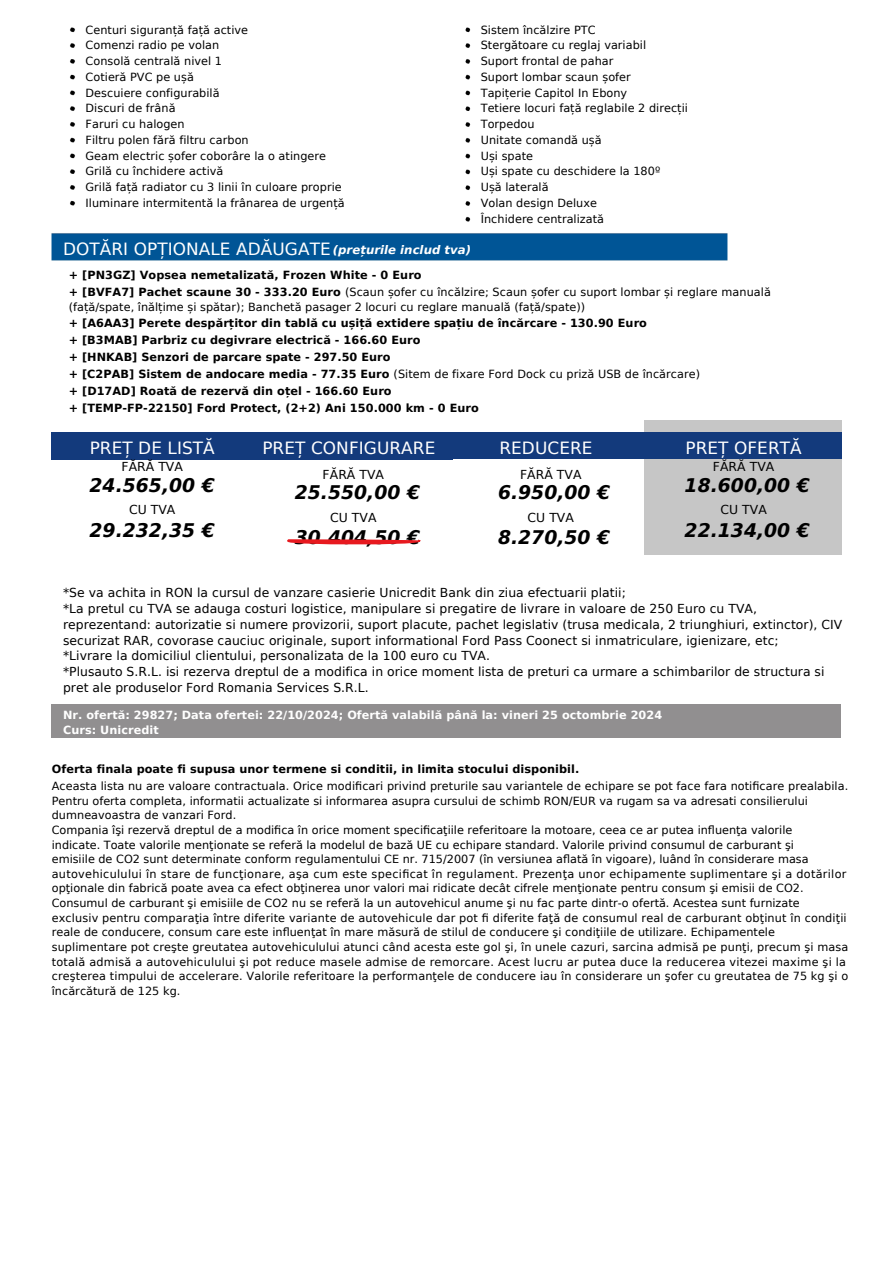
<style>
.page{position:relative;width:894px;height:1264px;background:#fff}
.page>*{position:absolute;margin:0;border:0;box-sizing:border-box;transform-origin:0 0}
.t1{font:italic 700 18.75px "DejaVu Sans";color:#000}
.t2{font:16.8px "DejaVu Sans";letter-spacing:.005em;color:#fff}
.t3{font:12.3px/15.8px "DejaVu Sans";letter-spacing:.005em;color:#000}
.t4{font:italic 700 11.7px "DejaVu Sans";color:#fff}
.t5{font:11.25px/15.8px "DejaVu Sans";letter-spacing:.005em;color:#000}
.t6{font:700 11.25px/16.8px "DejaVu Sans";letter-spacing:.005em;color:#000}
.t7{font:11.25px "DejaVu Sans";letter-spacing:.025em;color:#000}
.t8{font:700 11.25px/14.7px "DejaVu Sans";letter-spacing:.005em;color:#fff}
.s1{font-weight:400}
.s2{font-weight:700}
</style>
<div class="page">
<div style="left:52px;top:704px;width:788px;height:34px;background:#918f90"></div>
<img style="left:51px;top:27px;width:677px;height:234px">
<div style="left:52px;top:432px;width:198px;height:27px;background:#133a7c"></div>
<div style="left:250px;top:432px;width:197px;height:27px;background:#133a7c"></div>
<div style="left:447px;top:432px;width:196px;height:27px;background:#133a7c"></div>
<div style="left:643px;top:421px;width:197px;height:11px;background:#c6c6c6"></div>
<div style="left:643px;top:432px;width:197px;height:27px;background:#133a7c"></div>
<div style="left:643px;top:459px;width:197px;height:96px;background:#c6c6c6"></div>
<svg style="left:287px;top:539px;width:133px;height:5px"></svg>
<p class="t5" style="left:86px;top:22px;width:260px">Centuri siguranță față active<br>Comenzi radio pe volan<br>Consolă centrală nivel 1<br>Cotieră PVC pe ușă<br>Descuiere configurabilă<br>Discuri de frână<br>Faruri cu halogen<br>Filtru polen fără filtru carbon<br>Geam electric șofer coborâre la o atingere<br>Grilă cu închidere activă<br>Grilă față radiator cu 3 linii în culoare proprie<br>Iluminare intermitentă la frânarea de urgență</p>
<h2 class="t5" style="left:480px;top:22px;width:209px">Sistem încălzire PTC<br>Stergătoare cu reglaj variabil<br>Suport frontal de pahar<br>Suport lombar scaun șofer<br>Tapițerie Capitol In Ebony<br>Tetiere locuri față reglabile 2 direcții<br>Torpedou<br>Unitate comandă ușă<br>Uși spate<br>Uși spate cu deschidere la 180º<br>Ușă laterală<br>Volan design Deluxe<br>Închidere centralizată</h2>
<p class="t2" style="left:63px;top:240px;width:269px">DOTĂRI OPȚIONALE ADĂUGATE</p>
<p class="t4" style="left:333px;top:243px;width:140px">(prețurile includ tva)</p>
<h3 class="t6" style="left:69px;top:267px;width:703px">+ [PN3GZ] Vopsea nemetalizată, Frozen White - 0 Euro<br>+ [BVFA7] Pachet scaune 30 - 333.20 Euro <span class="s1">(Scaun șofer cu încălzire; Scaun șofer cu suport lombar și reglare manuală</span></h3>
<p class="t5" style="left:69px;top:299px;width:518px">(față/spate, înălțime și spătar); Banchetă pasager 2 locuri cu reglare manuală (față/spate))</p>
<p class="t6" style="left:69px;top:315px;width:579px">+ [A6AA3] Perete despărțitor din tablă cu ușiță extidere spațiu de încărcare - 130.90 Euro</p>
<p class="t6" style="left:69px;top:332px;width:353px">+ [B3MAB] Parbriz cu degivrare electrică - 166.60 Euro</p>
<p class="t6" style="left:69px;top:349px;width:323px">+ [HNKAB] Senzori de parcare spate - 297.50 Euro</p>
<p class="t5" style="left:69px;top:366px;width:632px"><span class="s2">+ [C2PAB] Sistem de andocare media - 77.35 Euro</span> (Sitem de fixare Ford Dock cu priză USB de încărcare)</p>
<p class="t6" style="left:69px;top:382px;width:324px">+ [D17AD] Roată de rezervă din oțel - 166.60 Euro</p>
<p class="t6" style="left:69px;top:399px;width:411px">+ [TEMP-FP-22150] Ford Protect, (2+2) Ani 150.000 km - 0 Euro</p>
<p class="t2" style="left:90px;top:439px;width:127px">PREȚ DE LISTĂ</p>
<p class="t3" style="left:121px;top:459px;width:63px">FĂRĂ TVA</p>
<p class="t1" style="left:89px;top:474px;width:127px">24.565,00 €</p>
<p class="t3" style="left:129px;top:502px;width:48px">CU TVA</p>
<p class="t1" style="left:89px;top:519px;width:127px">29.232,35 €</p>
<p class="t2" style="left:262px;top:439px;width:174px">PREȚ CONFIGURARE</p>
<p class="t2" style="left:499px;top:439px;width:95px">REDUCERE</p>
<p class="t2" style="left:685px;top:439px;width:118px">PREȚ OFERTĂ</p>
<p class="t3" style="left:712px;top:459px;width:63px">FĂRĂ TVA</p>
<p class="t1" style="left:684px;top:474px;width:127px">18.600,00 €</p>
<p class="t3" style="left:720px;top:502px;width:48px">CU TVA</p>
<p class="t1" style="left:684px;top:519px;width:127px">22.134,00 €</p>
<p class="t3" style="left:322px;top:467px;width:63px">FĂRĂ TVA</p>
<p class="t1" style="left:295px;top:482px;width:127px">25.550,00 €</p>
<p class="t3" style="left:330px;top:510px;width:48px">CU TVA</p>
<p class="t1" style="left:295px;top:527px;width:127px">30.404,50 €</p>
<p class="t3" style="left:520px;top:467px;width:63px">FĂRĂ TVA</p>
<p class="t1" style="left:498px;top:482px;width:114px">6.950,00 €</p>
<p class="t3" style="left:527px;top:510px;width:48px">CU TVA</p>
<p class="t1" style="left:498px;top:527px;width:114px">8.270,50 €</p>
<p class="t3" style="left:63px;top:585px;width:780px">*Se va achita in RON la cursul de vanzare casierie Unicredit Bank din ziua efectuarii platii;<br>*La pretul cu TVA se adauga costuri logistice, manipulare si pregatire de livrare in valoare de 250 Euro cu TVA, reprezentand: autorizatie si numere provizorii, suport placute, pachet legislativ (trusa medicala, 2 triunghiuri, extinctor), CIV securizat RAR, covorase cauciuc originale, suport informational Ford Pass Coonect si inmatriculare, igienizare, etc;<br>*Livrare la domiciliul clientului, personalizata de la 100 euro cu TVA.<br>*Plusauto S.R.L. isi rezerva dreptul de a modifica in orice moment lista de preturi ca urmare a schimbarilor de structura si pret ale produselor Ford Romania Services S.R.L.</p>
<p class="t8" style="left:63px;top:707px;width:600px">Nr. ofertă: 29827; Data ofertei: 22/10/2024; Ofertă valabilă până la: vineri 25 octombrie 2024<br>Curs: Unicredit</p>
<p class="t6" style="left:52px;top:760px;width:529px">Oferta finala poate fi supusa unor termene si conditii, in limita stocului disponibil.</p>
<h2 class="t5" style="left:52px;top:778px;width:797px">Aceasta lista nu are valoare contractuala. Orice modificari privind preturile sau variantele de echipare se pot face fara notificare prealabila.</h2>
<h2 class="t5" style="left:52px;top:792px;width:757px">Pentru oferta completa, informatii actualizate si informarea asupra cursului de schimb RON/EUR va rugam sa va adresati consilierului</h2>
<h1 class="t5" style="left:52px;top:807px;width:186px">dumneavoastra de vanzari Ford.</h1>
<h2 class="t5" style="left:52px;top:822px;width:742px">Compania îşi rezervă dreptul de a modifica în orice moment specificaţiile referitoare la motoare, ceea ce ar putea influenţa valorile</h2>
<h1 class="t5" style="left:52px;top:836px;width:743px">indicate. Toate valorile menţionate se referă la modelul de bază UE cu echipare standard. Valorile privind consumul de carburant şi</h1>
<h2 class="t5" style="left:52px;top:851px;width:758px">emisiile de CO2 sunt determinate conform regulamentului CE nr. 715/2007 (în versiunea aflată în vigoare), luând în considerare masa</h2>
<p class="t7" style="left:52px;top:867px;width:796px">autovehiculului în stare de funcţionare, aşa cum este specificat în regulament. Prezenţa unor echipamente suplimentare şi a dotărilor</p>
<h3 class="t5" style="left:52px;top:880px;width:753px">opţionale din fabrică poate avea ca efect obţinerea unor valori mai ridicate decât cifrele menţionate pentru consum şi emisii de CO2.</h3>
<p class="t5" style="left:52px;top:895px;width:749px">Consumul de carburant şi emisiile de CO2 nu se referă la un autovehicul anume şi nu fac parte dintr-o ofertă. Acestea sunt furnizate</p>
<p class="t5" style="left:52px;top:909px;width:796px">exclusiv pentru comparaţia între diferite variante de autovehicule dar pot fi diferite faţă de consumul real de carburant obţinut în condiţii</p>
<p class="t5" style="left:52px;top:924px;width:724px">reale de conducere, consum care este influenţat în mare măsură de stilul de conducere şi condiţiile de utilizare. Echipamentele</p>
<p class="t5" style="left:52px;top:939px;width:797px">suplimentare pot creşte greutatea autovehiculului atunci când acesta este gol şi, în unele cazuri, sarcina admisă pe punţi, precum şi masa</p>
<p class="t5" style="left:52px;top:953px;width:795px">totală admisă a autovehiculului şi pot reduce masele admise de remorcare. Acest lucru ar putea duce la reducerea vitezei maxime şi la</p>
<p class="t5" style="left:52px;top:968px;width:797px">creşterea timpului de accelerare. Valorile referitoare la performanţele de conducere iau în considerare un şofer cu greutatea de 75 kg şi o</p>
<p class="t5" style="left:52px;top:983px;width:130px">încărcătură de 125 kg.</p>
</div>
